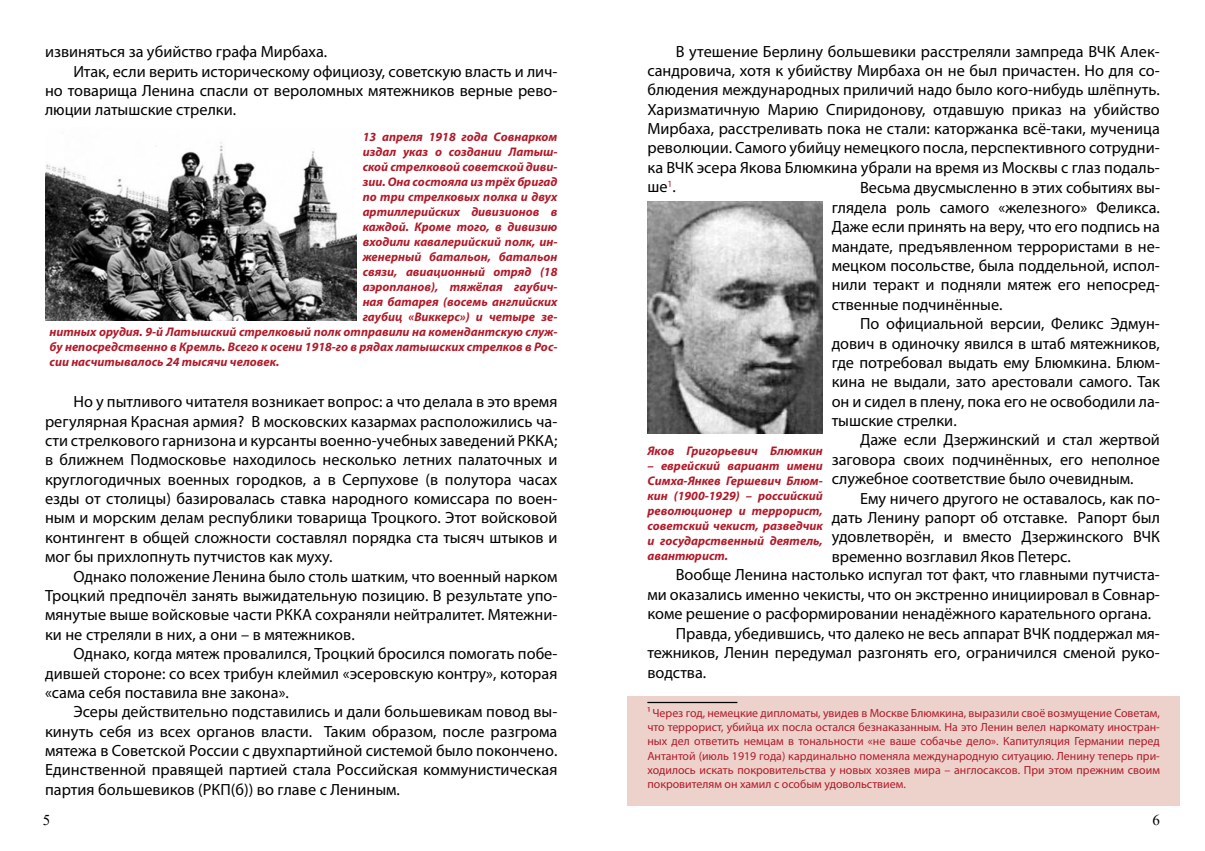
<style>
.page{position:relative;width:1205px;height:851px;background:#fff}
.page>*{position:absolute;margin:0;border:0;box-sizing:border-box;transform-origin:0 0}
.t1{font:16.25px/19.4px "Myriad Pro";color:#000;text-align:justify}
.t2{font:15px "Times New Roman";color:#000}
.t3{font:italic 700 12.5px/15px "Myriad Pro";color:#b11a29;text-align:justify}
.t4{font:11.88px/14.2px "Myriad Pro";color:#b11a29;text-align:justify}
</style>
<div class="page">
<div style="left:627px;top:696px;width:553px;height:109px;background:#edd2cc"></div>
<hr style="left:647px;top:701px;width:90px;height:2px;background:#000">
<img style="left:45px;top:142px;width:311px;height:178px">
<img style="left:647px;top:202px;width:176px;height:231px">
<p class="t1" style="left:647px;top:41px;width:514px;text-indent:28px">В утешение Берлину большевики расстреляли зампреда ВЧК Алек&shy;сандровича, хотя к убийству Мирбаха он не был причастен. Но для со&shy;блюдения международных приличий надо было кого-нибудь шлёпнуть.<br>Харизматичную Марию Спиридонову, отдавшую приказ на убийство Мирбаха, расстреливать пока не стали: каторжанка всё-таки, мученица революции. Самого убийцу немецкого посла, перспективного сотрудни&shy;ка ВЧК эсера Якова Блюмкина убрали на время из Москвы с глаз подаль&shy;ше<sup>1</sup>.</p>
<p class="t1" style="left:45px;top:42px;width:284px">извиняться за убийство графа Мирбаха.</p>
<p class="t1" style="left:73px;top:61px;width:486px">Итак, если верить историческому официозу, советскую власть и лич-</p>
<p class="t1" style="left:45px;top:81px;width:514px">но товарища Ленина спасли от вероломных мятежников верные рево-</p>
<p class="t1" style="left:45px;top:100px;width:193px">люции латышские стрелки.</p>
<p class="t3" style="left:363px;top:128px;width:196px">13 апреля 1918 года Совнарком издал указ о создании Латыш&shy;ской стрелковой советской диви&shy;зии. Она состояла из трёх бригад по три стрелковых полка и двух артиллерийских дивизионов в каждой. Кроме того, в дивизию входили кавалерийский полк, ин&shy;женерный батальон, батальон связи, авиационный отряд (18 аэропланов), тяжёлая гаубич&shy;ная батарея (восемь английских гаубиц «Виккерс») и четыре зе-</p>
<p class="t1" style="left:832px;top:178px;width:330px;text-indent:28px">Весьма двусмысленно в этих событиях вы&shy;глядела роль самого «железного» Феликса.<br>Даже если принять на веру, что его подпись на мандате, предъявленном террористами в не&shy;мецком посольстве, была поддельной, испол&shy;нили теракт и подняли мятеж его непосред&shy;ственные подчинённые.</p>
<p class="t1" style="left:832px;top:314px;width:330px;text-indent:28px">По официальной версии, Феликс Эдмун&shy;дович в одиночку явился в штаб мятежников, где потребовал выдать ему Блюмкина. Блюм&shy;кина не выдали, зато арестовали самого. Так он и сидел в плену, пока его не освободили ла&shy;тышские стрелки.</p>
<p class="t1" style="left:832px;top:430px;width:330px;text-indent:28px">Даже если Дзержинский и стал жертвой заговора своих подчинённых, его неполное служебное соответствие было очевидным.</p>
<p class="t1" style="left:832px;top:488px;width:330px;text-indent:28px">Ему ничего другого не оставалось, как по&shy;дать Ленину рапорт об отставке. Рапорт был удовлетворён, и вместо Дзержинского ВЧК временно возглавил Яков Петерс.</p>
<p class="t3" style="left:50px;top:323px;width:509px">нитных орудия. 9-й Латышский стрелковый полк отправили на комендантскую служ&shy;бу непосредственно в Кремль. Всего к осени 1918-го в рядах латышских стрелков в Рос&shy;сии насчитывалось 24 тысячи человек.</p>
<p class="t1" style="left:45px;top:391px;width:514px;text-indent:28px">Но у пытливого читателя возникает вопрос: а что делала в это время регулярная Красная армия? В московских казармах расположились ча&shy;сти стрелкового гарнизона и курсанты военно-учебных заведений РККА; в ближнем Подмосковье находилось несколько летних палаточных и круглогодичных военных городков, а в Серпухове (в полутора часах езды от столицы) базировалась ставка народного комиссара по воен&shy;ным и морским делам республики товарища Троцкого. Этот войсковой контингент в общей сложности составлял порядка ста тысяч штыков и мог бы прихлопнуть путчистов как муху.</p>
<p class="t1" style="left:45px;top:566px;width:514px;text-indent:28px">Однако положение Ленина было столь шатким, что военный нарком Троцкий предпочёл занять выжидательную позицию. В результате упо&shy;мянутые выше войсковые части РККА сохраняли нейтралитет. Мятежни&shy;ки не стреляли в них, а они – в мятежников.</p>
<p class="t1" style="left:45px;top:643px;width:514px;text-indent:28px">Однако, когда мятеж провалился, Троцкий бросился помогать побе&shy;дившей стороне: со всех трибун клеймил «эсеровскую контру», которая «сама себя поставила вне закона».</p>
<p class="t1" style="left:45px;top:701px;width:514px;text-indent:28px">Эсеры действительно подставились и дали большевикам повод вы&shy;кинуть себя из всех органов власти. Таким образом, после разгрома мятежа в Советской России с двухпартийной системой было покончено.<br>Единственной правящей партией стала Российская коммунистическая партия большевиков (РКП(б)) во главе с Лениным.</p>
<p class="t2" style="left:43px;top:809px;width:9px">5</p>
<p class="t2" style="left:1152px;top:809px;width:9px">6</p>
<p class="t3" style="left:647px;top:443px;width:177px">Яков Григорьевич Блюмкин</p>
<p class="t3" style="left:647px;top:458px;width:177px">– еврейский вариант имени Симха-Янкев Гершевич Блюм&shy;кин (1900-1929) – российский революционер и террорист, советский чекист, разведчик и государственный деятель, авантюрист.</p>
<p class="t1" style="left:676px;top:564px;width:486px">Вообще Ленина настолько испугал тот факт, что главными путчиста-</p>
<p class="t1" style="left:647px;top:584px;width:514px">ми оказались именно чекисты, что он экстренно инициировал в Совнар-</p>
<p class="t1" style="left:647px;top:603px;width:505px">коме решение о расформировании ненадёжного карательного органа.</p>
<p class="t1" style="left:676px;top:623px;width:486px">Правда, убедившись, что далеко не весь аппарат ВЧК поддержал мя-</p>
<p class="t1" style="left:647px;top:642px;width:514px">тежников, Ленин передумал разгонять его, ограничился сменой руко-</p>
<p class="t1" style="left:647px;top:662px;width:60px">водства.</p>
<p class="t4" style="left:647px;top:705px;width:514px">1 Через год, немецкие дипломаты, увидев в Москве Блюмкина, выразили своё возмущение Советам, что террорист, убийца их посла остался безнаказанным. На это Ленин велел наркомату иностран&shy;ных дел ответить немцам в тональности «не ваше собачье дело». Капитуляция Германии перед Антантой (июль 1919 года) кардинально поменяла международную ситуацию. Ленину теперь при&shy;ходилось искать покровительства у новых хозяев мира – англосаксов. При этом прежним своим покровителям он хамил с особым удовольствием.</p>
</div>
